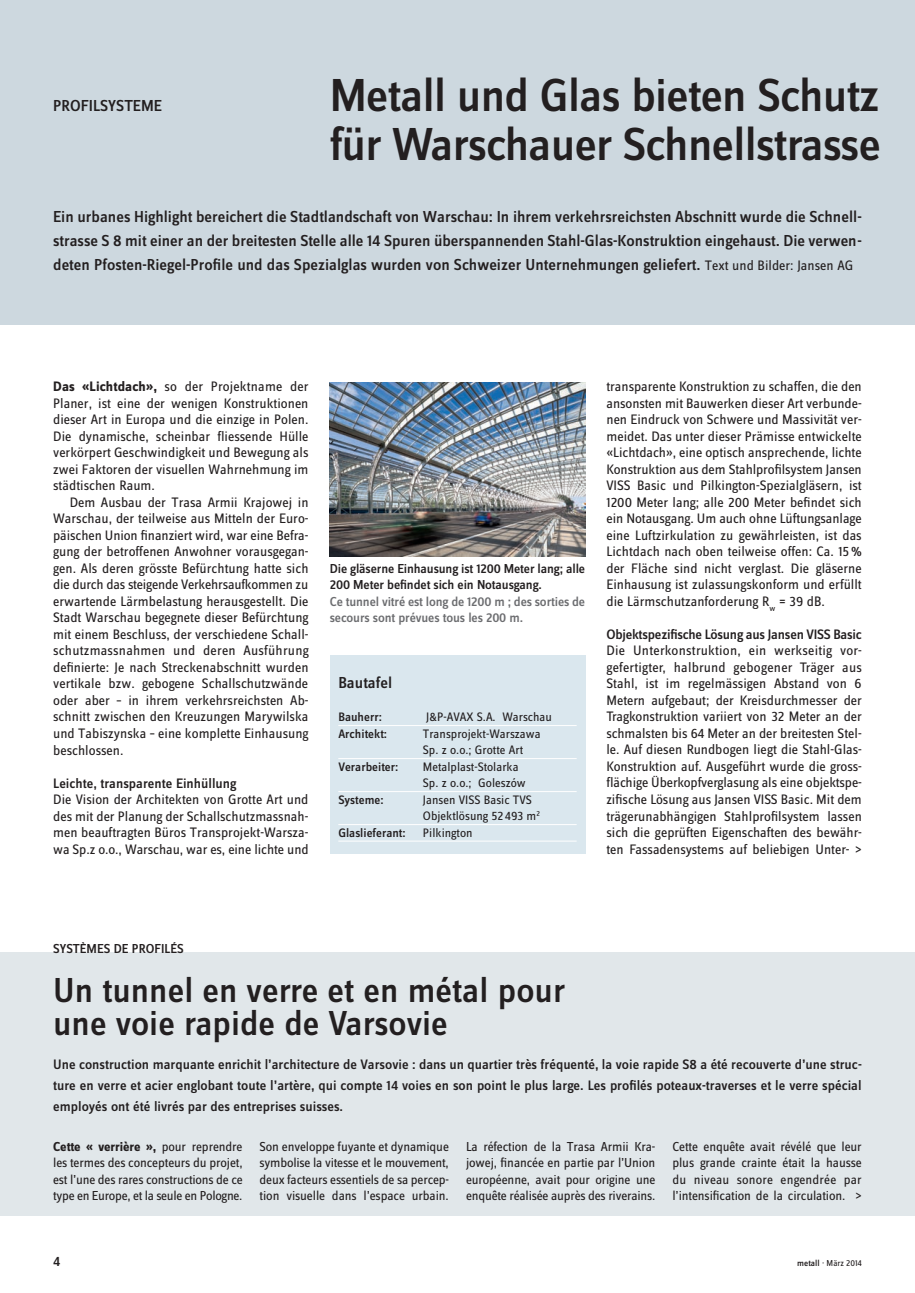
<style>
.page{position:relative;width:915px;height:1293px;background:#fff}
.page>*{position:absolute;margin:0;border:0;box-sizing:border-box;transform-origin:0 0}
.t1{font:500 48px/49.5px "Zine Sans Dis";letter-spacing:-.015em;color:#231f20}
.FR_Titel_24_medium{font:500 36px "Zine Sans Dis";color:#231f20}
.DE_rubrik_11{font:500 16.5px/24px "Zine Sans Dis";color:#231f20;text-align:justify}
.FR_Legende_9__medium{font:500 16.5px "Zine Sans Dis";color:#231f20}
.DE_Grundtext_ohne_EZ{font:14.25px/16.5px "Zine Sans Dis";color:#231f20;text-align:justify}
.DE_Grundtext_EZ{font:14.25px/16.5px "Zine Sans Dis";color:#231f20;text-align:justify}
.FR_Lead_9_5_med{font:500 14.25px/21px "Zine Sans Dis";color:#231f20;text-align:justify}
.DE_Grundtext_ohne_EZ-2{font:500 14.25px "Zine Sans Dis";letter-spacing:-.015em;color:#231f20}
.FR_Grundtext_ohne_EZ{font:13.5px/16.5px "Zine Sans Dis";letter-spacing:-.015em;color:#231f20;text-align:justify}
.FR_Legende_9__medium-2{font:500 13.5px/16.5px "Zine Sans Dis";letter-spacing:-.01em;color:#231f20}
.FR_Legende_9__medium-3{font:500 13.5px/16.5px "Zine Sans Dis";letter-spacing:-.01em;color:#6c6d70}
.FR_rubrik_9__med{font:500 13.5px "Zine Sans Dis";color:#231f20}
.Bautafel_Linien{font:12.75px/16.5px "Zine Sans Dis";color:#231f20}
.Bautafel_Linien-2{font:500 12.75px "Zine Sans Dis";color:#231f20}
.t2{font:9px "Zine Sans Dis";color:#231f20}
.s1{font-weight:400;font-size:14.25px}
.s2{font-weight:700}
.s3{font-weight:500}
</style>
<div class="page">
<div style="left:0;top:0;width:914px;height:324px;background:#cdd8df"></div>
<div style="left:0;top:952px;width:914px;height:264px;background:#e1e7ea"></div>
<img style="left:914px;top:0;width:1px;height:325px">
<img style="left:330px;top:383px;width:255px;height:173px">
<div style="left:330px;top:655px;width:255px;height:198px;background:#dae7ee"></div>
<hr style="left:338px;top:725px;width:238px;height:1px;background:#fff">
<hr style="left:338px;top:758px;width:238px;height:1px;background:#fff">
<hr style="left:338px;top:791px;width:238px;height:1px;background:#fff">
<hr style="left:338px;top:824px;width:238px;height:1px;background:#fff">
<hr style="left:338px;top:841px;width:238px;height:1px;background:#fff">
<p class="DE_rubrik_11" style="left:53px;top:94px;width:110px">PROFILSYSTEME</p>
<p class="t1" style="left:330px;top:72px;width:552px">Metall und Glas bieten Schutz für Warschauer Schnellstrasse</p>
<p class="DE_rubrik_11" style="left:53px;top:205px;width:809px">Ein urbanes Highlight bereichert die Stadtlandschaft von Warschau: In ihrem verkehrsreichsten Abschnitt wurde die Schnell&shy;strasse S 8 mit einer an der breitesten Stelle alle 14 Spuren überspannenden Stahl-Glas-Konstruktion eingehaust. Die verwen&shy;deten Pfosten-Riegel-Profile und das Spezialglas wurden von Schweizer Unternehmungen geliefert. <span class="s1">Text und Bilder: Jansen AG</span></p>
<p class="DE_Grundtext_ohne_EZ" style="left:53px;top:379px;width:257px"><span class="s2">Das «Lichtdach»,</span> so der Projektname der Planer, ist eine der wenigen Konstruktionen dieser Art in Europa und die einzige in Polen.<br>Die dynamische, scheinbar fliessende Hülle verkörpert Geschwindigkeit und Bewegung als zwei Faktoren der visuellen Wahrnehmung im städtischen Raum.</p>
<p class="DE_Grundtext_EZ" style="left:53px;top:494px;width:257px;text-indent:17px">Dem Ausbau der Trasa Armii Krajowej in Warschau, der teilweise aus Mitteln der Euro&shy;päischen Union finanziert wird, war eine Befra&shy;gung der betroffenen Anwohner vorausgegan&shy;gen. Als deren grösste Befürchtung hatte sich die durch das steigende Verkehrsaufkommen zu erwartende Lärmbelastung herausgestellt. Die Stadt Warschau begegnete dieser Befürchtung mit einem Beschluss, der verschiedene Schall&shy;schutzmassnahmen und deren Ausführung definierte: Je nach Streckenabschnitt wurden vertikale bzw. gebogene Schallschutzwände oder aber – in ihrem verkehrsreichsten Ab&shy;schnitt zwischen den Kreuzungen Marywilska und Tabiszynska – eine komplette Einhausung beschlossen.</p>
<p class="DE_Grundtext_ohne_EZ-2" style="left:53px;top:775px;width:185px">Leichte, transparente Einhüllung</p>
<p class="DE_Grundtext_ohne_EZ" style="left:53px;top:791px;width:257px">Die Vision der Architekten von Grotte Art und des mit der Planung der Schallschutzmassnah&shy;men beauftragten Büros Transprojekt-Warsza&shy;wa Sp.z o.o., Warschau, war es, eine lichte und</p>
<p class="FR_Legende_9__medium-2" style="left:330px;top:561px;width:257px">Die gläserne Einhausung ist 1200 Meter lang; alle<br>200 Meter befindet sich ein Notausgang.</p>
<p class="FR_Legende_9__medium-3" style="left:330px;top:594px;width:257px">Ce tunnel vitré est long de 1200 m ; des sorties de secours sont prévues tous les 200 m.</p>
<p class="FR_Legende_9__medium" style="left:338px;top:675px;width:55px">Bautafel</p>
<p class="Bautafel_Linien-2" style="left:338px;top:711px;width:45px">Bauherr:</p>
<p class="Bautafel_Linien" style="left:426px;top:709px;width:127px">J&amp;P-AVAX S.A. Warschau</p>
<p class="Bautafel_Linien-2" style="left:338px;top:727px;width:50px">Architekt:</p>
<p class="Bautafel_Linien" style="left:423px;top:726px;width:119px">Transprojekt-Warszawa<br>Sp. z o.o.; Grotte Art</p>
<p class="Bautafel_Linien-2" style="left:338px;top:760px;width:62px">Verarbeiter:</p>
<p class="Bautafel_Linien" style="left:423px;top:759px;width:104px">Metalplast-Stolarka<br>Sp. z o.o.; Goleszów</p>
<p class="Bautafel_Linien-2" style="left:338px;top:793px;width:47px">Systeme:</p>
<p class="Bautafel_Linien" style="left:423px;top:792px;width:118px">Jansen VISS Basic TVS<br>Objektlösung 52 493 m<sup>2</sup></p>
<p class="Bautafel_Linien-2" style="left:338px;top:826px;width:69px">Glaslieferant:</p>
<p class="Bautafel_Linien" style="left:423px;top:825px;width:51px">Pilkington</p>
<p class="DE_Grundtext_ohne_EZ" style="left:606px;top:379px;width:257px">transparente Konstruktion zu schaffen, die den ansonsten mit Bauwerken dieser Art verbunde&shy;nen Eindruck von Schwere und Massivität ver&shy;meidet. Das unter dieser Prämisse entwickelte «Lichtdach», eine optisch ansprechende, lichte Konstruktion aus dem Stahlprofilsystem Jansen VISS Basic und Pilkington-Spezialgläsern, ist 1200 Meter lang; alle 200 Meter befindet sich ein Notausgang. Um auch ohne Lüftungsanlage eine Luftzirkulation zu gewährleisten, ist das Lichtdach nach oben teilweise offen: Ca. 15% der Fläche sind nicht verglast. Die gläserne Einhausung ist zulassungskonform und erfüllt die Lärmschutzanforderung R<sub>w</sub> = 39 dB.</p>
<p class="DE_Grundtext_ohne_EZ-2" style="left:606px;top:627px;width:257px">Objektspezifische Lösung aus Jansen VISS Basic</p>
<p class="DE_Grundtext_ohne_EZ" style="left:606px;top:643px;width:257px">Die Unterkonstruktion, ein werkseitig vor&shy;gefertigter, halbrund gebogener Träger aus Stahl, ist im regelmässigen Abstand von 6<br>Metern aufgebaut; der Kreisdurchmesser der Tragkonstruktion variiert von 32 Meter an der schmalsten bis 64 Meter an der breitesten Stel&shy;le. Auf diesen Rundbogen liegt die Stahl-Glas-Konstruktion auf. Ausgeführt wurde die gross&shy;flächige Überkopfverglasung als eine objektspe&shy;zifische Lösung aus Jansen VISS Basic. Mit dem trägerunabhängigen Stahlprofilsystem lassen sich die geprüften Eigenschaften des bewähr&shy;ten Fassadensystems auf beliebigen Unter- &gt;</p>
<p class="FR_rubrik_9__med" style="left:53px;top:941px;width:132px">SYSTÈMES DE PROFILÉS</p>
<p class="FR_Titel_24_medium" style="left:53px;top:972px;width:513px">Un tunnel en verre et en métal pour</p>
<p class="FR_Titel_24_medium" style="left:53px;top:1005px;width:396px">une voie rapide de Varsovie</p>
<p class="FR_Lead_9_5_med" style="left:53px;top:1054px;width:809px">Une construction marquante enrichit l’architecture de Varsovie : dans un quartier très fréquenté, la voie rapide S8 a été recouverte d’une struc&shy;ture en verre et acier englobant toute l’artère, qui compte 14 voies en son point le plus large. Les profilés poteaux-traverses et le verre spécial employés ont été livrés par des entreprises suisses.</p>
<p class="FR_Grundtext_ohne_EZ" style="left:53px;top:1138px;width:191px"><span class="s2">Cette « verrière »,</span> pour reprendre les termes des concepteurs du projet, est l’une des rares constructions de ce type en Europe, et la seule en Pologne.</p>
<p class="FR_Grundtext_ohne_EZ" style="left:259px;top:1138px;width:191px">Son enveloppe fuyante et dynamique symbolise la vitesse et le mouvement, deux facteurs essentiels de sa percep&shy;tion visuelle dans l’espace urbain.</p>
<p class="FR_Grundtext_ohne_EZ" style="left:466px;top:1138px;width:191px">La réfection de la Trasa Armii Kra&shy;jowej, financée en partie par l’Union européenne, avait pour origine une enquête réalisée auprès des riverains.</p>
<p class="FR_Grundtext_ohne_EZ" style="left:672px;top:1138px;width:191px">Cette enquête avait révélé que leur plus grande crainte était la hausse du niveau sonore engendrée par l’intensification de la circulation. &gt;</p>
<p class="FR_Lead_9_5_med" style="left:53px;top:1251px;width:9px">4</p>
<p class="t2" style="left:797px;top:1259px;width:66px"><span class="s3">metall</span> · März 2014</p>
</div>
